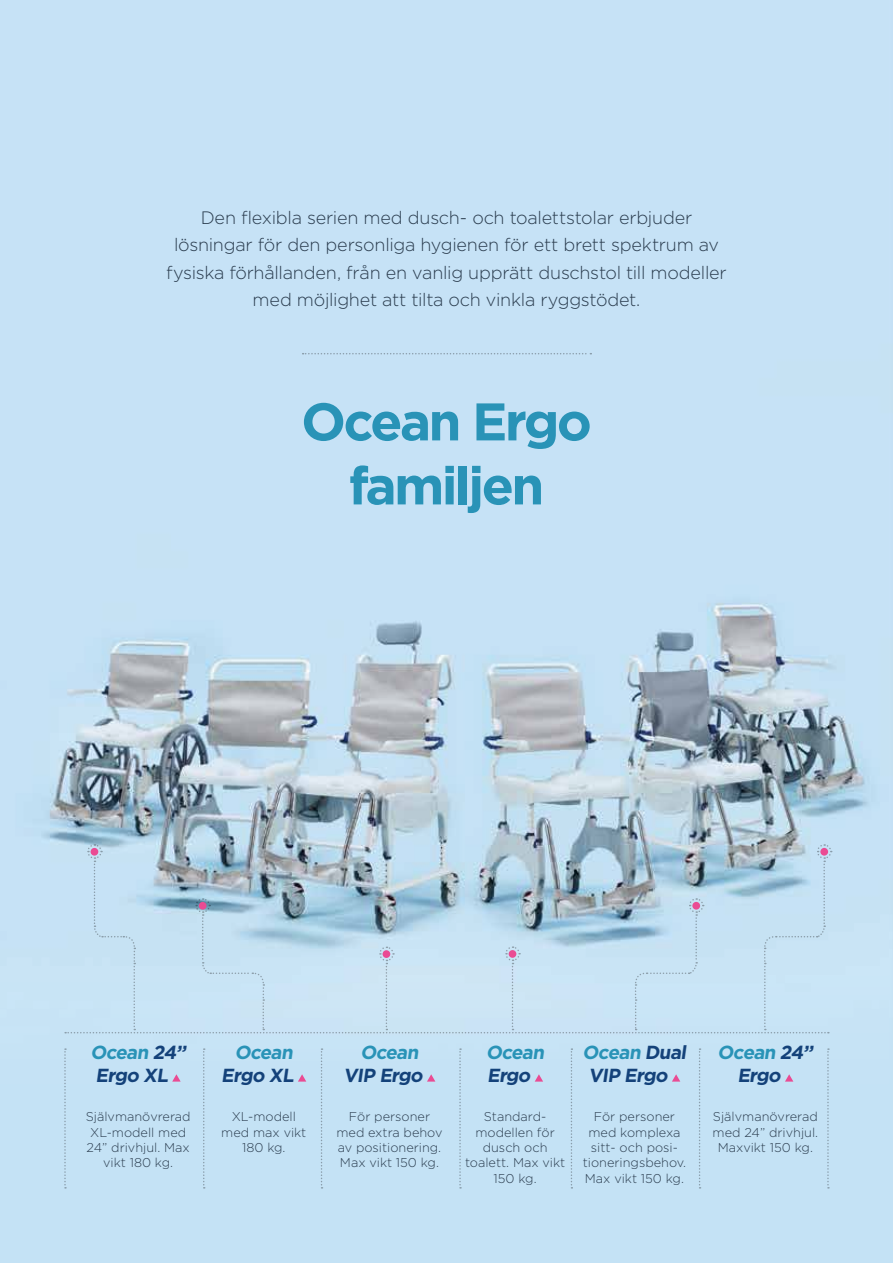
<style>
.page{position:relative;width:893px;height:1263px;background:#c4e2f5}
.page>*{position:absolute;margin:0;border:0;box-sizing:border-box;transform-origin:0 0}
.t1{font:700 52.8px/64.1px "Gotham";letter-spacing:-.05em;color:#2993b7;text-align:center}
.t2{font:700 18.9px/22.6px "Gotham";color:#14427a}
.t3{font:700 18.9px "Gotham";color:#2993b7}
.t4{font:300 18px/27.6px "Gotham";letter-spacing:-.015em;color:#2b3d4f;text-align:center}
.t5{font:300 12.75px/15.3px "Gotham";color:#2b3d4f;text-align:center}
.s1{color:#2993b7}
</style>
<div class="page">
<img style="left:42px;top:353px;width:826px;height:756px">
<svg style="left:303px;top:353px;width:288px;height:1px"></svg>
<svg style="left:172px;top:1074px;width:9px;height:7px"></svg>
<svg style="left:427px;top:1074px;width:8px;height:7px"></svg>
<svg style="left:672px;top:1074px;width:8px;height:7px"></svg>
<svg style="left:298px;top:1074px;width:8px;height:7px"></svg>
<svg style="left:535px;top:1074px;width:8px;height:7px"></svg>
<svg style="left:785px;top:1074px;width:8px;height:7px"></svg>
<svg style="left:203px;top:1048px;width:2px;height:140px"></svg>
<svg style="left:64px;top:1048px;width:2px;height:140px"></svg>
<svg style="left:459px;top:1048px;width:2px;height:140px"></svg>
<svg style="left:699px;top:1048px;width:2px;height:140px"></svg>
<svg style="left:321px;top:1048px;width:2px;height:140px"></svg>
<svg style="left:571px;top:1048px;width:1px;height:140px"></svg>
<svg style="left:827px;top:1048px;width:2px;height:140px"></svg>
<svg style="left:65px;top:843px;width:767px;height:190px"></svg>
<p class="t4" style="left:166px;top:203px;width:562px">Den flexibla serien med dusch- och toalettstolar erbjuder lösningar för den personliga hygienen för ett brett spektrum av fysiska förhållanden, från en vanlig upprätt duschstol till modeller med möjlighet att tilta och vinkla ryggstödet.</p>
<h1 class="t1" style="left:301px;top:389px;width:292px">Ocean Ergo familjen</h1>
<h2 class="t2" style="left:90px;top:1041px;width:101px"><span class="s1">Ocean</span> 24”<br>Ergo XL</h2>
<h2 class="t3" style="left:360px;top:1040px;width:63px">Ocean</h2>
<h2 class="t3" style="left:235px;top:1040px;width:63px">Ocean</h2>
<h2 class="t2" style="left:221px;top:1063px;width:77px">Ergo XL</h2>
<h2 class="t2" style="left:343px;top:1063px;width:84px">VIP Ergo</h2>
<h2 class="t3" style="left:486px;top:1040px;width:63px">Ocean</h2>
<h2 class="t2" style="left:487px;top:1063px;width:48px">Ergo</h2>
<h2 class="t2" style="left:588px;top:1041px;width:103px;text-indent:-6px"><span class="s1">Ocean</span> Dual<br>VIP Ergo</h2>
<h2 class="t2" style="left:737px;top:1041px;width:81px;text-indent:-20px"><span class="s1">Ocean</span> 24”<br>Ergo</h2>
<p class="t5" style="left:86px;top:1109px;width:106px">Självmanövrerad<br>XL-modell med<br>24” drivhjul. Max vikt 180 kg.</p>
<p class="t5" style="left:221px;top:1109px;width:87px">XL-modell med max vikt<br>180 kg.</p>
<p class="t5" style="left:336px;top:1109px;width:108px">För personer med extra behov av positionering.<br>Max vikt 150 kg.</p>
<p class="t5" style="left:465px;top:1109px;width:102px">Standard&shy;modellen för dusch och toalett. Max vikt<br>150 kg.</p>
<p class="t5" style="left:583px;top:1109px;width:105px">För personer med komplexa sitt- och posi&shy;tioneringsbehov.<br>Max vikt 150 kg.</p>
<p class="t5" style="left:713px;top:1109px;width:107px">Självmanövrerad med 24” drivhjul.<br>Maxvikt 150 kg.</p>
</div>
